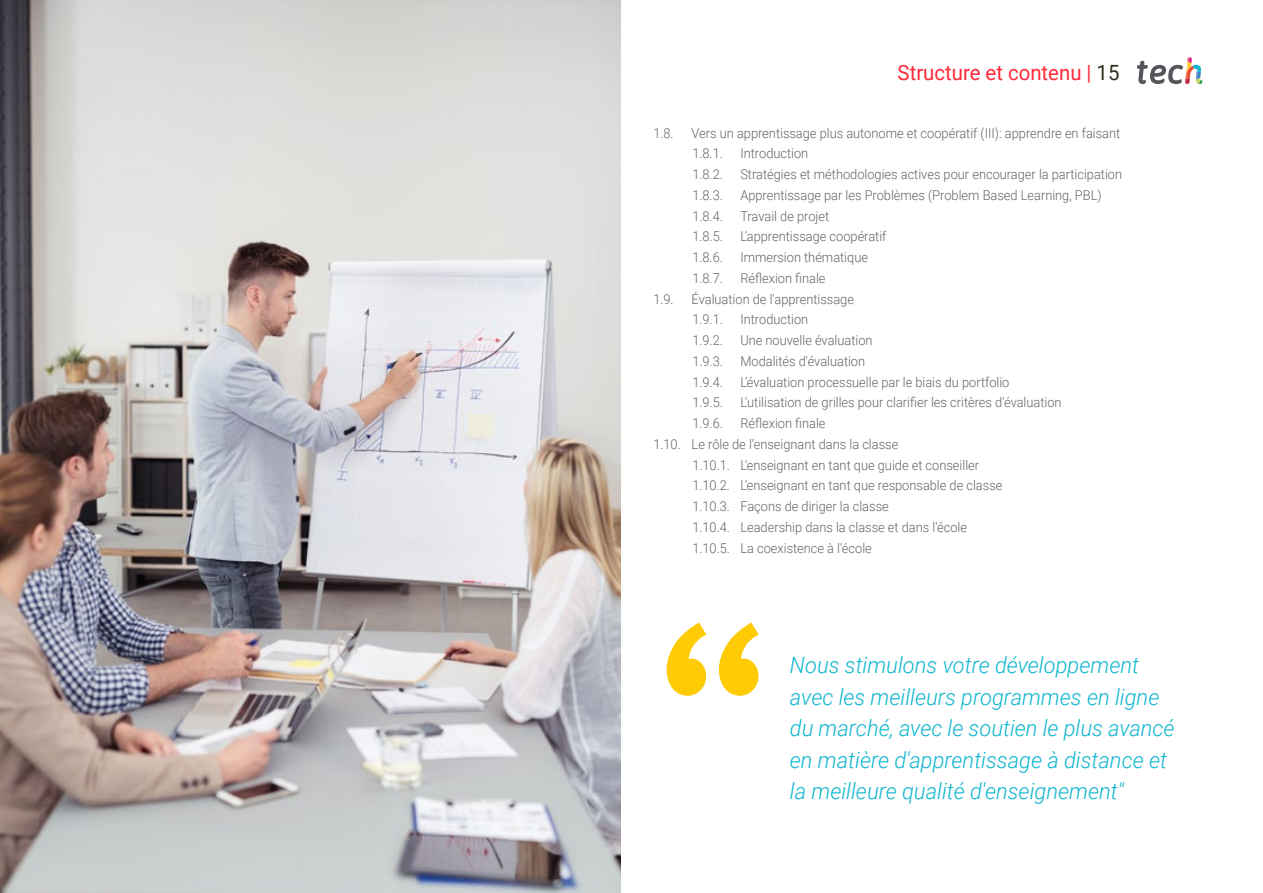
<style>
.page{position:relative;width:1263px;height:893px;background:#fff}
.page>*{position:absolute;margin:0;border:0;box-sizing:border-box;transform-origin:0 0}
.t1{font:italic 300 22.5px/31.5px "Roboto";color:#0fb6cf}
.t2{font:21px "Roboto";color:#ff293a}
.t3{font:300 13.5px/20.7px "Roboto";color:#61646a;scale:.95 1}
.s1{color:#312e20}
</style>
<div class="page">
<img style="left:0;top:0;width:621px;height:893px">
<svg style="left:667px;top:622px;width:92px;height:74px"></svg>
<svg style="left:1137px;top:57px;width:65px;height:27px"></svg>
<h2 class="t2" style="left:898px;top:57px;width:223px">Structure et contenu | <span class="s1">15</span></h2>
<p class="t3" style="left:653px;top:122px;width:23px">1.8.</p>
<p class="t3" style="left:692px;top:122px;width:453px">Vers un apprentissage plus autonome et coopératif (III): apprendre en faisant<br>1.8.1.</p>
<p class="t3" style="left:740px;top:143px;width:73px">Introduction</p>
<p class="t3" style="left:692px;top:164px;width:34px">1.8.2.</p>
<p class="t3" style="left:740px;top:164px;width:403px">Stratégies et méthodologies actives pour encourager la participation</p>
<p class="t3" style="left:692px;top:184px;width:34px">1.8.3.</p>
<p class="t3" style="left:740px;top:184px;width:382px">Apprentissage par les Problèmes (Problem Based Learning, PBL)</p>
<p class="t3" style="left:692px;top:205px;width:34px">1.8.4.</p>
<p class="t3" style="left:740px;top:205px;width:95px">Travail de projet</p>
<p class="t3" style="left:692px;top:226px;width:34px">1.8.5.</p>
<p class="t3" style="left:740px;top:226px;width:155px">L'apprentissage coopératif</p>
<p class="t3" style="left:692px;top:247px;width:34px">1.8.6.</p>
<p class="t3" style="left:740px;top:247px;width:136px">Immersion thématique</p>
<p class="t3" style="left:692px;top:267px;width:34px">1.8.7.</p>
<p class="t3" style="left:740px;top:267px;width:91px">Réflexion finale</p>
<p class="t3" style="left:653px;top:288px;width:23px">1.9.</p>
<p class="t3" style="left:692px;top:288px;width:172px">Évaluation de l'apprentissage<br>1.9.1.</p>
<p class="t3" style="left:740px;top:309px;width:73px">Introduction</p>
<p class="t3" style="left:692px;top:330px;width:34px">1.9.2.</p>
<p class="t3" style="left:740px;top:330px;width:141px">Une nouvelle évaluation</p>
<p class="t3" style="left:692px;top:350px;width:34px">1.9.3.</p>
<p class="t3" style="left:740px;top:350px;width:133px">Modalités d'évaluation</p>
<p class="t3" style="left:692px;top:371px;width:34px">1.9.4.</p>
<p class="t3" style="left:740px;top:371px;width:285px">L’évaluation processuelle par le biais du portfolio</p>
<p class="t3" style="left:692px;top:392px;width:34px">1.9.5.</p>
<p class="t3" style="left:740px;top:392px;width:340px">L'utilisation de grilles pour clarifier les critères d'évaluation</p>
<p class="t3" style="left:692px;top:413px;width:34px">1.9.6.</p>
<p class="t3" style="left:740px;top:413px;width:91px">Réflexion finale</p>
<p class="t3" style="left:653px;top:433px;width:259px">1.10. Le rôle de l’enseignant dans la classe</p>
<p class="t3" style="left:692px;top:454px;width:303px">1.10.1. L'enseignant en tant que guide et conseiller</p>
<p class="t3" style="left:692px;top:475px;width:328px">1.10.2. L'enseignant en tant que responsable de classe</p>
<p class="t3" style="left:692px;top:496px;width:208px">1.10.3. Façons de diriger la classe</p>
<p class="t3" style="left:692px;top:516px;width:291px">1.10.4. Leadership dans la classe et dans l'école</p>
<p class="t3" style="left:692px;top:537px;width:190px">1.10.5. La coexistence à l'école</p>
<h1 class="t1" style="left:790px;top:649px;width:386px">Nous stimulons votre développement avec les meilleurs programmes en ligne du marché, avec le soutien le plus avancé en matière d'apprentissage à distance et la meilleure qualité d'enseignement"</h1>
</div>
